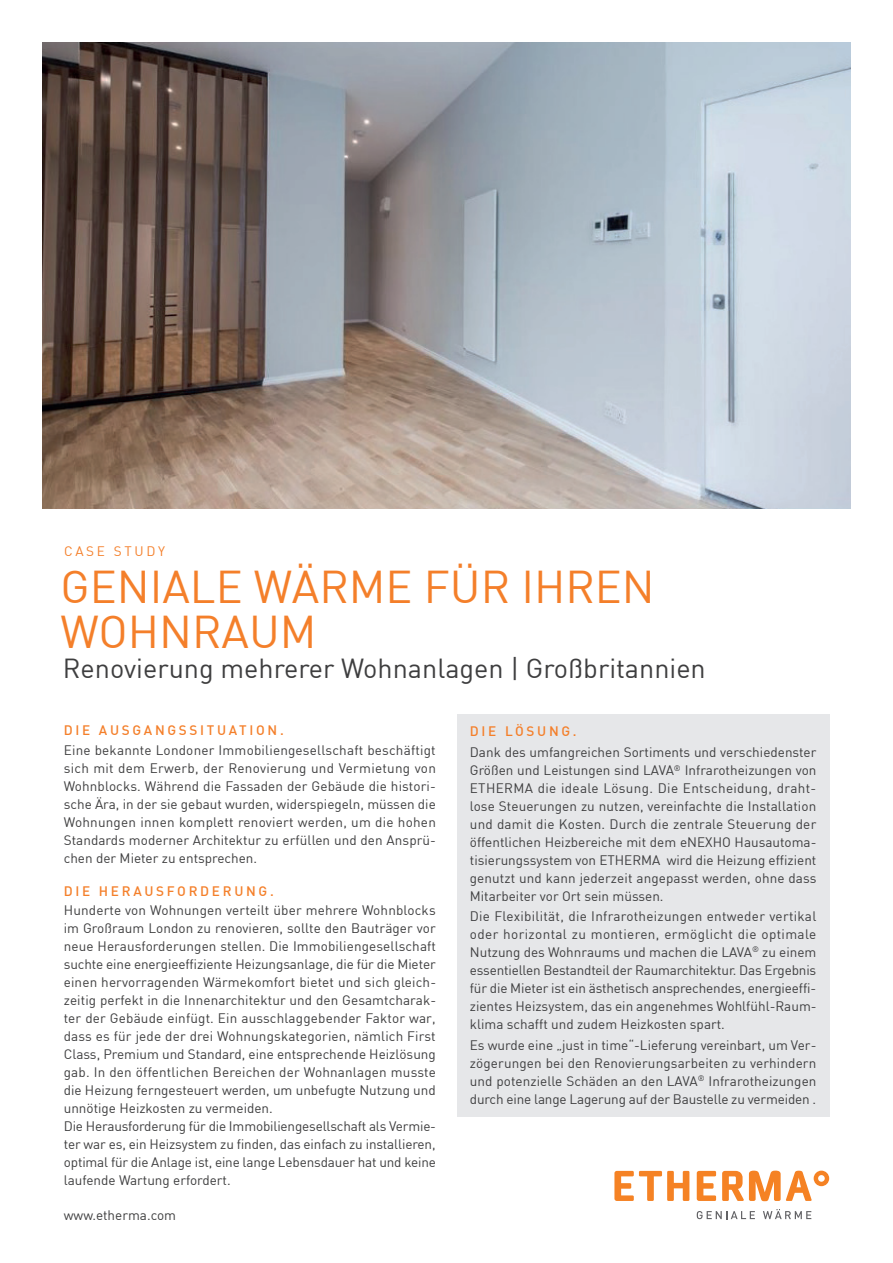
<style>
.page{position:relative;width:893px;height:1263px;background:#fff}
.page>*{position:absolute;margin:0;border:0;box-sizing:border-box;transform-origin:0 0}
.t1{font:45px/45px "DIN";color:#f47f2a}
.t2{font:27px "DIN";color:#3e3e3f}
.t3{font:13.5px/18px "DIN";color:#3e3e3f;text-align:justify}
.t4{font:500 13.5px "DIN";letter-spacing:.2em;color:#f47f2a}
.t5{font:13.5px "DIN";letter-spacing:.2em;color:#f47f2a}
</style>
<div class="page">
<img style="left:43px;top:43px;width:807px;height:465px">
<svg style="left:697px;top:1211px;width:58px;height:8px"></svg>
<svg style="left:763px;top:1209px;width:48px;height:10px"></svg>
<svg style="left:697px;top:1171px;width:19px;height:30px"></svg>
<svg style="left:614px;top:1171px;width:75px;height:30px"></svg>
<svg style="left:722px;top:1170px;width:107px;height:31px"></svg>
<div style="left:457px;top:714px;width:372px;height:402px;background:#e6e7e9"></div>
<p class="t5" style="left:64px;top:542px;width:102px">CASE STUDY</p>
<h1 class="t1" style="left:61px;top:563px;width:596px">GENIALE WÄRME FÜR IHREN<br>WOHNRAUM</h1>
<h2 class="t2" style="left:63px;top:652px;width:644px">Renovierung mehrerer Wohnanlagen | Großbritannien</h2>
<p class="t4" style="left:64px;top:722px;width:221px">DIE AUSGANGSSITUATION.</p>
<p class="t3" style="left:64px;top:741px;width:374px">Eine bekannte Londoner Immobiliengesellschaft beschäftigt sich mit dem Erwerb, der Renovierung und Vermietung von Wohnblocks. Während die Fassaden der Gebäude die histori&shy;sche Ära, in der sie gebaut wurden, widerspiegeln, müssen die Wohnungen innen komplett renoviert werden, um die hohen Standards moderner Architektur zu erfüllen und den Ansprü&shy;chen der Mieter zu entsprechen.</p>
<p class="t4" style="left:64px;top:882px;width:212px">DIE HERAUSFORDERUNG.</p>
<p class="t3" style="left:64px;top:901px;width:374px;text-align:left">Hunderte von Wohnungen verteilt über mehrere Wohnblocks im Großraum London zu renovieren, sollte den Bauträger vor neue Herausforderungen stellen. Die Immobiliengesellschaft suchte eine energieeffiziente Heizungsanlage, die für die Mieter einen hervorragenden Wärmekomfort bietet und sich gleich&shy;zeitig perfekt in die Innenarchitektur und den Gesamtcharak&shy;ter der Gebäude einfügt. Ein ausschlaggebender Faktor war, dass es für jede der drei Wohnungskategorien, nämlich First Class, Premium und Standard, eine entsprechende Heizlösung gab. In den öffentlichen Bereichen der Wohnanlagen musste die Heizung ferngesteuert werden, um unbefugte Nutzung und unnötige Heizkosten zu vermeiden.<br>Die Herausforderung für die Immobiliengesellschaft als Vermie&shy;ter war es, ein Heizsystem zu finden, das einfach zu installieren, optimal für die Anlage ist, eine lange Lebensdauer hat und keine laufende Wartung erfordert.</p>
<p class="t3" style="left:64px;top:1206px;width:114px">www.etherma.com</p>
<p class="t4" style="left:470px;top:723px;width:108px">DIE LÖSUNG.</p>
<p class="t3" style="left:470px;top:743px;width:348px">Dank des umfangreichen Sortiments und verschiedenster Größen und Leistungen sind LAVA<sup>®</sup> Infrarotheizungen von ETHERMA die ideale Lösung. Die Entscheidung, draht&shy;lose Steuerungen zu nutzen, vereinfachte die Installation und damit die Kosten. Durch die zentrale Steuerung der öffentlichen Heizbereiche mit dem eNEXHO Hausautoma&shy;tisierungssystem von ETHERMA wird die Heizung effizient genutzt und kann jederzeit angepasst werden, ohne dass Mitarbeiter vor Ort sein müssen.</p>
<p class="t3" style="left:470px;top:907px;width:348px">Die Flexibilität, die Infrarotheizungen entweder vertikal oder horizontal zu montieren, ermöglicht die optimale Nutzung des Wohnraums und machen die LAVA<sup>®</sup> zu einem essentiellen Bestandteil der Raumarchitektur. Das Ergebnis für die Mieter ist ein ästhetisch ansprechendes, energieeffi&shy;zientes Heizsystem, das ein angenehmes Wohlfühl-Raum&shy;klima schafft und zudem Heizkosten spart.</p>
<p class="t3" style="left:470px;top:1036px;width:348px">Es wurde eine „just in time“-Lieferung vereinbart, um Ver&shy;zögerungen bei den Renovierungsarbeiten zu verhindern und potenzielle Schäden an den LAVA<sup>®</sup> Infrarotheizungen durch eine lange Lagerung auf der Baustelle zu vermeiden .</p>
</div>
